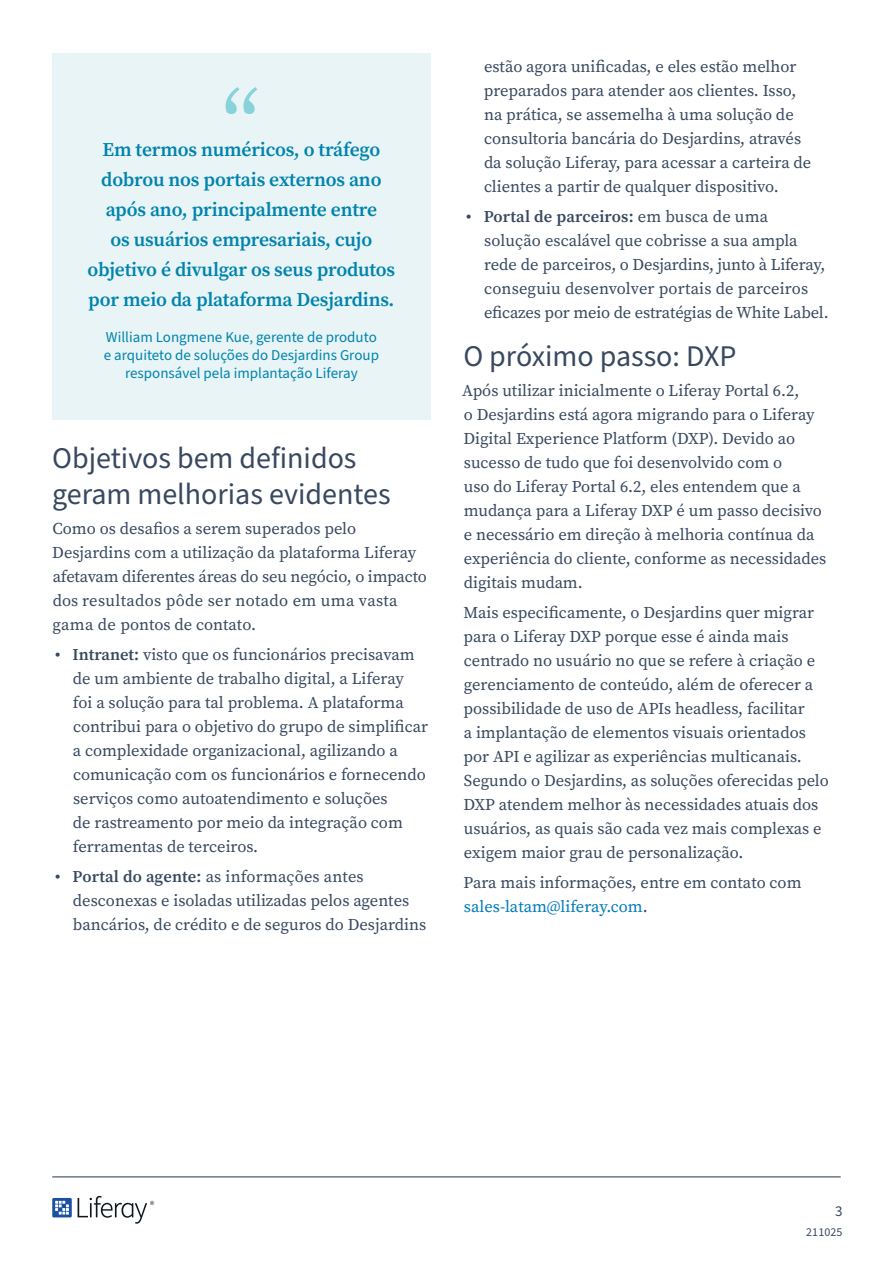
<style>
.page{position:relative;width:893px;height:1263px;background:#fff}
.page>*{position:absolute;margin:0;border:0;box-sizing:border-box;transform-origin:0 0}
.t1{font:30px/36px "Source Sans Pro";color:#38485f}
.Quote_Secondary{font:600 19.5px/30px "Source Serif Pro";letter-spacing:-.01em;color:#0084ad;text-align:center}
.t2{font:16.5px/24px "Source Serif Pro";color:#38485f}
.Quote_-_Name{font:15px/18px "Source Sans Pro";color:#0084ad;text-align:center}
.t3{font:15px "Source Sans Pro";color:#38485f}
.t4{font:12px "Source Sans Pro";letter-spacing:.01em;color:#38485f}
.s1{font-weight:600}
.s2{color:#007bba}
</style>
<div class="page">
<hr style="left:52px;top:1176px;width:789px;height:1px;background:#3b4960">
<svg style="left:78px;top:1196px;width:76px;height:28px"></svg>
<svg style="left:52px;top:1198px;width:20px;height:19px"></svg>
<div style="left:52px;top:54px;width:378px;height:366px;background:#e8f4f5"></div>
<svg style="left:226px;top:87px;width:31px;height:27px"></svg>
<p class="Quote_Secondary" style="left:88px;top:134px;width:309px">Em termos numéricos, o tráfego dobrou nos portais externos ano após ano, principalmente entre<br>os usuários empresariais, cujo objetivo é divulgar os seus produtos por meio da plataforma Desjardins.</p>
<p class="Quote_-_Name" style="left:104px;top:329px;width:277px">William Longmene Kue, gerente de produto e arquiteto de soluções do Desjardins Group responsável pela implantação Liferay</p>
<h1 class="t1" style="left:52px;top:441px;width:340px">Objetivos bem definidos geram melhorias evidentes</h1>
<p class="t2" style="left:52px;top:516px;width:376px">Como os desafios a serem superados pelo Desjardins com a utilização da plataforma Liferay afetavam diferentes áreas do seu negócio, o impacto dos resultados pôde ser notado em uma vasta gama de pontos de contato.</p>
<p class="t2" style="left:73px;top:642px;width:357px;text-indent:-18px"><span class="s1">• Intranet:</span> visto que os funcionários precisavam de um ambiente de trabalho digital, a Liferay<br>foi a solução para tal problema. A plataforma contribui para o objetivo do grupo de simplificar a complexidade organizacional, agilizando a comunicação com os funcionários e fornecendo serviços como autoatendimento e soluções<br>de rastreamento por meio da integração com ferramentas de terceiros.</p>
<p class="t2" style="left:73px;top:864px;width:355px;text-indent:-18px"><span class="s1">• Portal do agente:</span> as informações antes desconexas e isoladas utilizadas pelos agentes bancários, de crédito e de seguros do Desjardins</p>
<p class="t2" style="left:484px;top:54px;width:329px">estão agora unificadas, e eles estão melhor preparados para atender aos clientes. Isso, na prática, se assemelha à uma solução de consultoria bancária do Desjardins, através da solução Liferay, para acessar a carteira de clientes a partir de qualquer dispositivo.</p>
<p class="t2" style="left:484px;top:204px;width:346px;text-indent:-18px"><span class="s1">• Portal de parceiros:</span> em busca de uma solução escalável que cobrisse a sua ampla rede de parceiros, o Desjardins, junto à Liferay, conseguiu desenvolver portais de parceiros eficazes por meio de estratégias de White Label.</p>
<h1 class="t1" style="left:463px;top:339px;width:275px">O próximo passo: DXP</h1>
<p class="t2" style="left:462px;top:378px;width:366px">Após utilizar inicialmente o Liferay Portal 6.2,<br>o Desjardins está agora migrando para o Liferay Digital Experience Platform (DXP). Devido ao sucesso de tudo que foi desenvolvido com o<br>uso do Liferay Portal 6.2, eles entendem que a mudança para a Liferay DXP é um passo decisivo e necessário em direção à melhoria contínua da experiência do cliente, conforme as necessidades digitais mudam.</p>
<p class="t2" style="left:463px;top:600px;width:367px">Mais especificamente, o Desjardins quer migrar para o Liferay DXP porque esse é ainda mais centrado no usuário no que se refere à criação e gerenciamento de conteúdo, além de oferecer a possibilidade de uso de APIs headless, facilitar<br>a implantação de elementos visuais orientados por API e agilizar as experiências multicanais.<br>Segundo o Desjardins, as soluções oferecidas pelo DXP atendem melhor às necessidades atuais dos usuários, as quais são cada vez mais complexas e exigem maior grau de personalização.</p>
<p class="t2" style="left:463px;top:870px;width:340px">Para mais informações, entre em contato com <span class="s2">sales-latam@liferay.com</span>.</p>
<p class="t3" style="left:835px;top:1201px;width:9px">3</p>
<p class="t4" style="left:806px;top:1224px;width:38px">211025</p>
</div>
